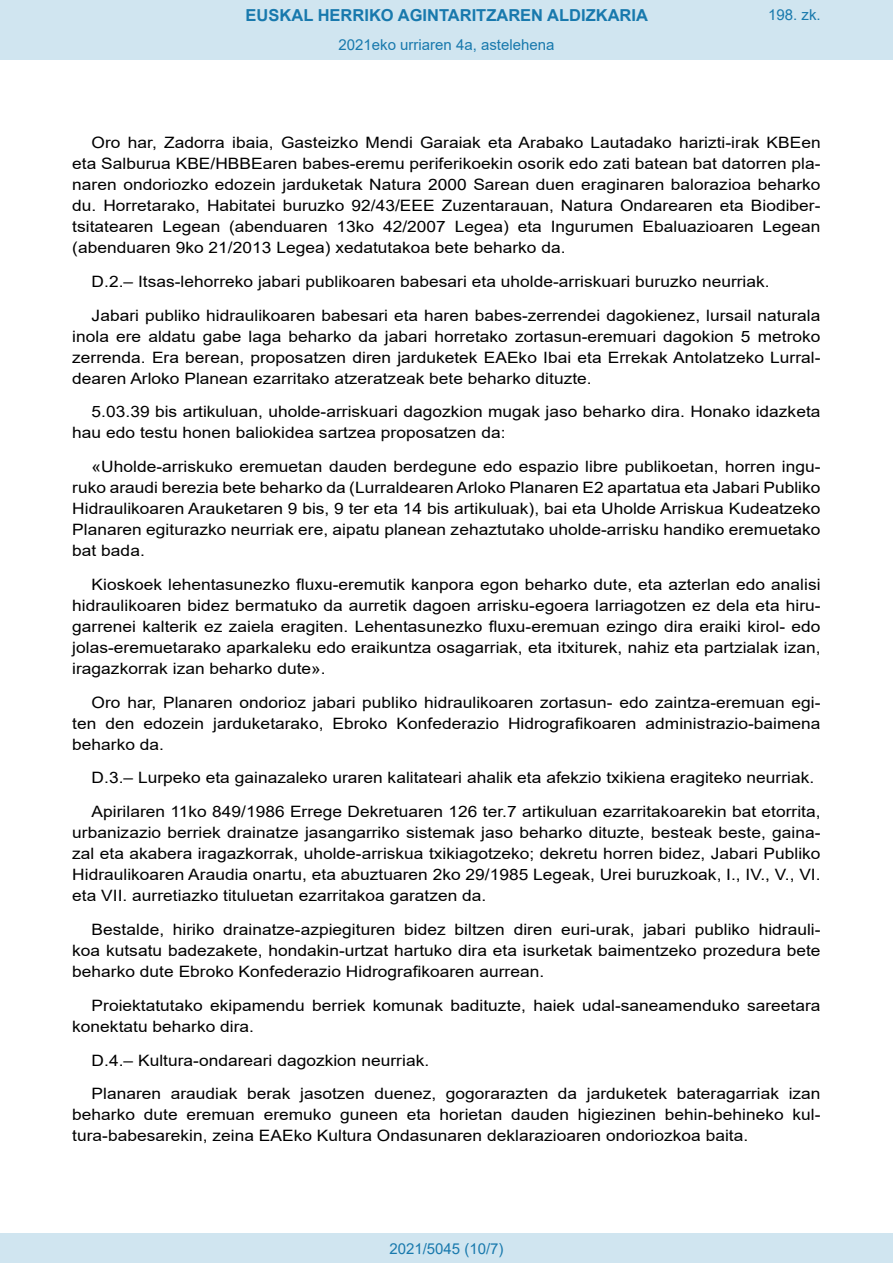
<style>
.page{position:relative;width:893px;height:1263px;background:#fff}
.page>*{position:absolute;margin:0;border:0;box-sizing:border-box;transform-origin:0 0}
.t1{font:700 16.5px "Arial";color:#1879ad}
.BOPVDetalle{font:15.6px/21px "Arial";color:#000;text-align:justify;scale:1.11 1}
.Paginacion_Centro{font:15px "Arial";color:#1879ad}
</style>
<div class="page">
<div style="left:0;top:0;width:893px;height:60px;background:#d0e5f0"></div>
<div style="left:0;top:1233px;width:893px;height:30px;background:#d0e5f0"></div>
<p class="t1" style="left:246px;top:3px;width:404px">EUSKAL HERRIKO AGINTARITZAREN ALDIZKARIA</p>
<p class="Paginacion_Centro" style="left:338px;top:35px;width:217px">2021eko urriaren 4a, astelehena</p>
<p class="Paginacion_Centro" style="left:768px;top:5px;width:54px">198. zk.</p>
<p class="BOPVDetalle" style="left:72px;top:132px;width:676px;text-indent:19px">Oro har, Zadorra ibaia, Gasteizko Mendi Garaiak eta Arabako Lautadako harizti-irak KBEen eta Salburua KBE/HBBEaren babes-eremu periferikoekin osorik edo zati batean bat datorren pla&shy;naren ondoriozko edozein jarduketak Natura 2000 Sarean duen eraginaren balorazioa beharko du. Horretarako, Habitatei buruzko 92/43/EEE Zuzentarauan, Natura Ondarearen eta Biodiber&shy;tsitatearen Legean (abenduaren 13ko 42/2007 Legea) eta Ingurumen Ebaluazioaren Legean (abenduaren 9ko 21/2013 Legea) xedatutakoa bete beharko da.</p>
<p class="BOPVDetalle" style="left:92px;top:271px;width:612px">D.2.– Itsas-lehorreko jabari publikoaren babesari eta uholde-arriskuari buruzko neurriak.</p>
<p class="BOPVDetalle" style="left:72px;top:305px;width:676px;text-indent:19px">Jabari publiko hidraulikoaren babesari eta haren babes-zerrendei dagokienez, lursail naturala inola ere aldatu gabe laga beharko da jabari horretako zortasun-eremuari dagokion 5 metroko zerrenda. Era berean, proposatzen diren jarduketek EAEko Ibai eta Errekak Antolatzeko Lurral&shy;dearen Arloko Planean ezarritako atzeratzeak bete beharko dituzte.</p>
<p class="BOPVDetalle" style="left:72px;top:401px;width:676px;text-indent:19px">5.03.39 bis artikuluan, uholde-arriskuari dagozkion mugak jaso beharko dira. Honako idazketa hau edo testu honen baliokidea sartzea proposatzen da:</p>
<p class="BOPVDetalle" style="left:72px;top:456px;width:676px;text-indent:19px">«Uholde-arriskuko eremuetan dauden berdegune edo espazio libre publikoetan, horren ingu&shy;ruko araudi berezia bete beharko da (Lurraldearen Arloko Planaren E2 apartatua eta Jabari Publiko Hidraulikoaren Arauketaren 9 bis, 9 ter eta 14 bis artikuluak), bai eta Uholde Arriskua Kudeatzeko Planaren egiturazko neurriak ere, aipatu planean zehaztutako uholde-arrisku handiko eremuetako bat bada.</p>
<p class="BOPVDetalle" style="left:72px;top:574px;width:676px;text-indent:19px">Kioskoek lehentasunezko fluxu-eremutik kanpora egon beharko dute, eta azterlan edo analisi hidraulikoaren bidez bermatuko da aurretik dagoen arrisku-egoera larriagotzen ez dela eta hiru&shy;garrenei kalterik ez zaiela eragiten. Lehentasunezko fluxu-eremuan ezingo dira eraiki kirol- edo jolas-eremuetarako aparkaleku edo eraikuntza osagarriak, eta itxiturek, nahiz eta partzialak izan, iragazkorrak izan beharko dute».</p>
<p class="BOPVDetalle" style="left:72px;top:692px;width:676px;text-indent:19px">Oro har, Planaren ondorioz jabari publiko hidraulikoaren zortasun- edo zaintza-eremuan egi&shy;ten den edozein jarduketarako, Ebroko Konfederazio Hidrografikoaren administrazio-baimena beharko da.</p>
<p class="BOPVDetalle" style="left:92px;top:767px;width:652px">D.3.– Lurpeko eta gainazaleko uraren kalitateari ahalik eta afekzio txikiena eragiteko neurriak.</p>
<p class="BOPVDetalle" style="left:72px;top:801px;width:676px;text-indent:19px">Apirilaren 11ko 849/1986 Errege Dekretuaren 126 ter.7 artikuluan ezarritakoarekin bat etorrita, urbanizazio berriek drainatze jasangarriko sistemak jaso beharko dituzte, besteak beste, gaina&shy;zal eta akabera iragazkorrak, uholde-arriskua txikiagotzeko; dekretu horren bidez, Jabari Publiko Hidraulikoaren Araudia onartu, eta abuztuaren 2ko 29/1985 Legeak, Urei buruzkoak, I., IV., V., VI. eta VII. aurretiazko tituluetan ezarritakoa garatzen da.</p>
<p class="BOPVDetalle" style="left:72px;top:919px;width:676px;text-indent:19px">Bestalde, hiriko drainatze-azpiegituren bidez biltzen diren euri-urak, jabari publiko hidrauli&shy;koa kutsatu badezakete, hondakin-urtzat hartuko dira eta isurketak baimentzeko prozedura bete beharko dute Ebroko Konfederazio Hidrografikoaren aurrean.</p>
<p class="BOPVDetalle" style="left:72px;top:995px;width:676px;text-indent:19px">Proiektatutako ekipamendu berriek komunak badituzte, haiek udal-saneamenduko sareetara konektatu beharko dira.</p>
<p class="BOPVDetalle" style="left:92px;top:1049px;width:306px">D.4.– Kultura-ondareari dagozkion neurriak.</p>
<p class="BOPVDetalle" style="left:72px;top:1083px;width:676px;text-indent:19px">Planaren araudiak berak jasotzen duenez, gogorarazten da jarduketek bateragarriak izan beharko dute eremuan eremuko guneen eta horietan dauden higiezinen behin-behineko kul&shy;tura-babesarekin, zeina EAEko Kultura Ondasunaren deklarazioaren ondoriozkoa baita.</p>
<p class="Paginacion_Centro" style="left:389px;top:1238px;width:116px">2021/5045 (10/7)</p>
</div>
